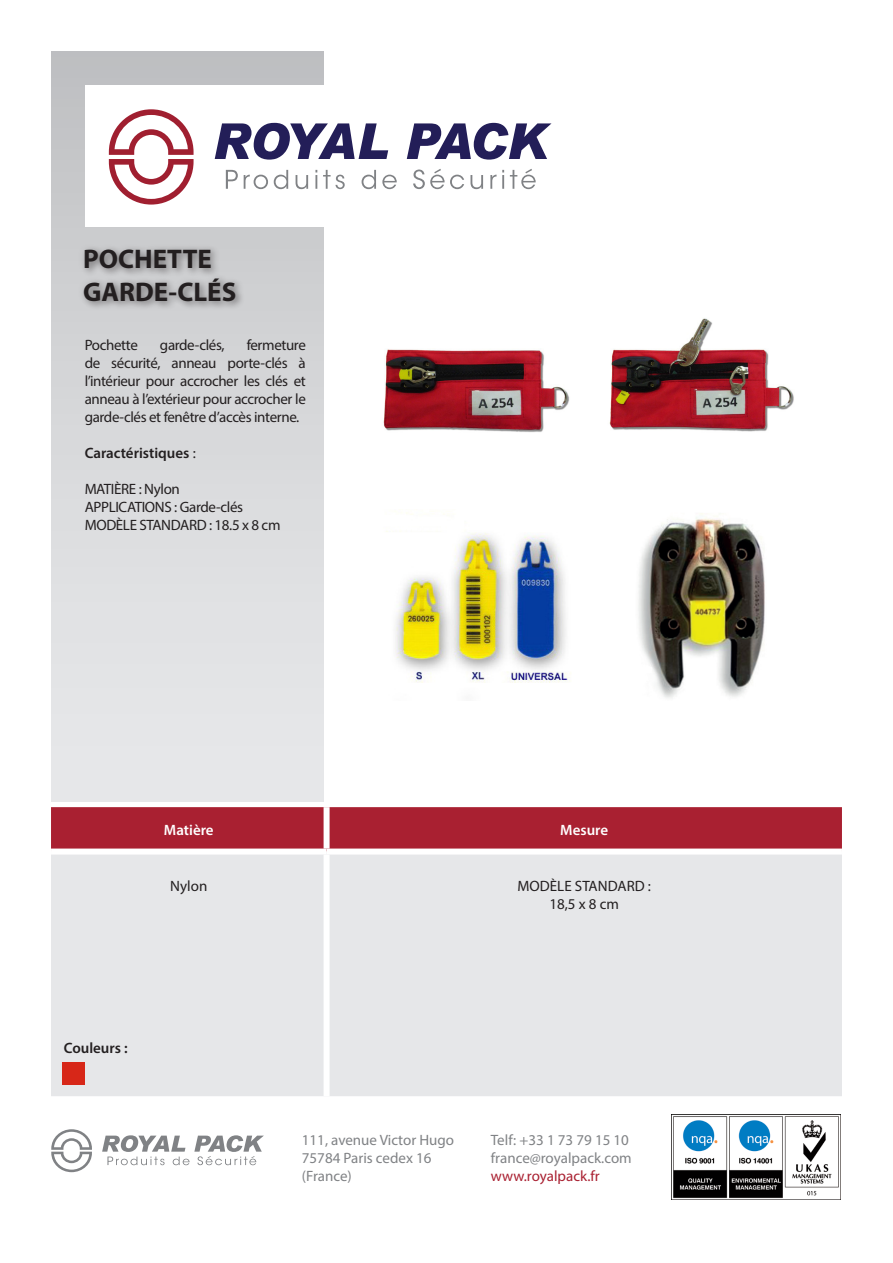
<style>
.page{position:relative;width:893px;height:1263px;background:#fff}
.page>*{position:absolute;margin:0;border:0;box-sizing:border-box;transform-origin:0 0}
.Titulos_Producto{font:700 27px "Myriad Pro";color:#231f20}
.Texto_producto{font:15px/18px "Myriad Pro";letter-spacing:-.025em;color:#231f20;text-align:justify}
.t1{font:15px/18px "Myriad Pro";color:#808285}
.Texto_producto-2{font:600 15px "Myriad Pro";color:#231f20}
.t2{font:15px "Myriad Pro";color:#a92031}
.Texto_producto-3{font:15px "Myriad Pro";color:#231f20}
.Cabecera_Titulo{font:600 15px "Myriad Pro";color:#fff}
.Cabecera_Titulo-2{font:600 15px "Myriad Pro";color:#231f20}
.Cabecera_Titulo-3{font:15px "Myriad Pro";color:#231f20}
.s1{font-weight:400}
</style>
<div class="page">
<div style="left:51px;top:51px;width:273px;height:750px;background:linear-gradient(to bottom,#c0c1c3,#ebeced)"></div>
<div style="left:85px;top:85px;width:501px;height:142px;background:#fff"></div>
<svg style="left:215px;top:123px;width:173px;height:37px"></svg>
<svg style="left:407px;top:123px;width:144px;height:37px"></svg>
<svg style="left:109px;top:109px;width:85px;height:96px"></svg>
<svg style="left:226px;top:170px;width:12px;height:19px"></svg>
<svg style="left:244px;top:175px;width:24px;height:14px"></svg>
<svg style="left:274px;top:170px;width:14px;height:19px"></svg>
<svg style="left:296px;top:175px;width:12px;height:14px"></svg>
<svg style="left:315px;top:170px;width:2px;height:19px"></svg>
<svg style="left:323px;top:170px;width:22px;height:19px"></svg>
<svg style="left:362px;top:170px;width:14px;height:19px"></svg>
<svg style="left:382px;top:175px;width:15px;height:14px"></svg>
<svg style="left:413px;top:169px;width:51px;height:20px"></svg>
<svg style="left:470px;top:175px;width:13px;height:14px"></svg>
<svg style="left:490px;top:170px;width:14px;height:19px"></svg>
<svg style="left:510px;top:169px;width:26px;height:20px"></svg>
<svg style="left:51px;top:1129px;width:41px;height:43px"></svg>
<svg style="left:102px;top:1135px;width:162px;height:30px"></svg>
<img style="left:672px;top:1114px;width:168px;height:85px">
<img style="left:386px;top:512px;width:184px;height:171px">
<img style="left:609px;top:318px;width:185px;height:114px">
<img style="left:383px;top:349px;width:187px;height:83px">
<div style="left:51px;top:807px;width:791px;height:41px;background:#a92031"></div>
<div style="left:51px;top:854px;width:791px;height:242px;background:#e6e7e9"></div>
<div style="left:324px;top:807px;width:6px;height:41px;background:#fff"></div>
<div style="left:324px;top:854px;width:6px;height:242px;background:#fff"></div>
<div style="left:62px;top:1062px;width:23px;height:22px;background:#d72718"></div>
<div style="left:76px;top:242px;width:167px;height:67px;background:#cbccce"></div>
<div style="left:80px;top:246px;width:165px;height:65px;background:#231f20;opacity:.5"></div>
<img style="left:638px;top:513px;width:127px;height:185px">
<p class="Titulos_Producto" style="left:83px;top:241px;width:130px">POCHETTE</p>
<p class="Titulos_Producto" style="left:83px;top:274px;width:155px">GARDE-CLÉS</p>
<p class="Texto_producto" style="left:85px;top:336px;width:223px;text-indent:162px">fermeture de sécurité, anneau porte-clés à l’intérieur pour accrocher les clés et anneau à l’extérieur pour accrocher le garde-clés et fenêtre d’accès interne.</p>
<p class="Texto_producto-2" style="left:85px;top:444px;width:113px">Caractéristiques <span class="s1">:</span></p>
<p class="Texto_producto" style="left:85px;top:480px;width:97px">MATIÈRE : Nylon</p>
<p class="Texto_producto" style="left:85px;top:498px;width:160px">APPLICATIONS : Garde-clés</p>
<p class="Texto_producto" style="left:85px;top:516px;width:197px">MODÈLE STANDARD : 18.5 x 8 cm</p>
<p class="Texto_producto" style="left:85px;top:336px;width:55px">Pochette</p>
<p class="Texto_producto" style="left:160px;top:336px;width:66px">garde-clés,</p>
<p class="Cabecera_Titulo" style="left:164px;top:820px;width:51px">Matière</p>
<p class="Cabecera_Titulo" style="left:560px;top:820px;width:49px">Mesure</p>
<p class="Cabecera_Titulo-3" style="left:170px;top:876px;width:39px">Nylon</p>
<p class="Cabecera_Titulo-2" style="left:64px;top:1038px;width:65px">Couleurs :</p>
<p class="Texto_producto-3" style="left:517px;top:876px;width:135px">MODÈLE STANDARD :</p>
<p class="Texto_producto" style="left:549px;top:894px;width:71px">18,5 x 8 cm</p>
<p class="t1" style="left:302px;top:1131px;width:154px">111, avenue Victor Hugo<br>75784 Paris cedex 16 (France)</p>
<p class="t1" style="left:491px;top:1131px;width:142px">Telf: +33 1 73 79 15 10 france@royalpack.com</p>
<p class="t2" style="left:491px;top:1167px;width:110px">www.royalpack.fr</p>
</div>
